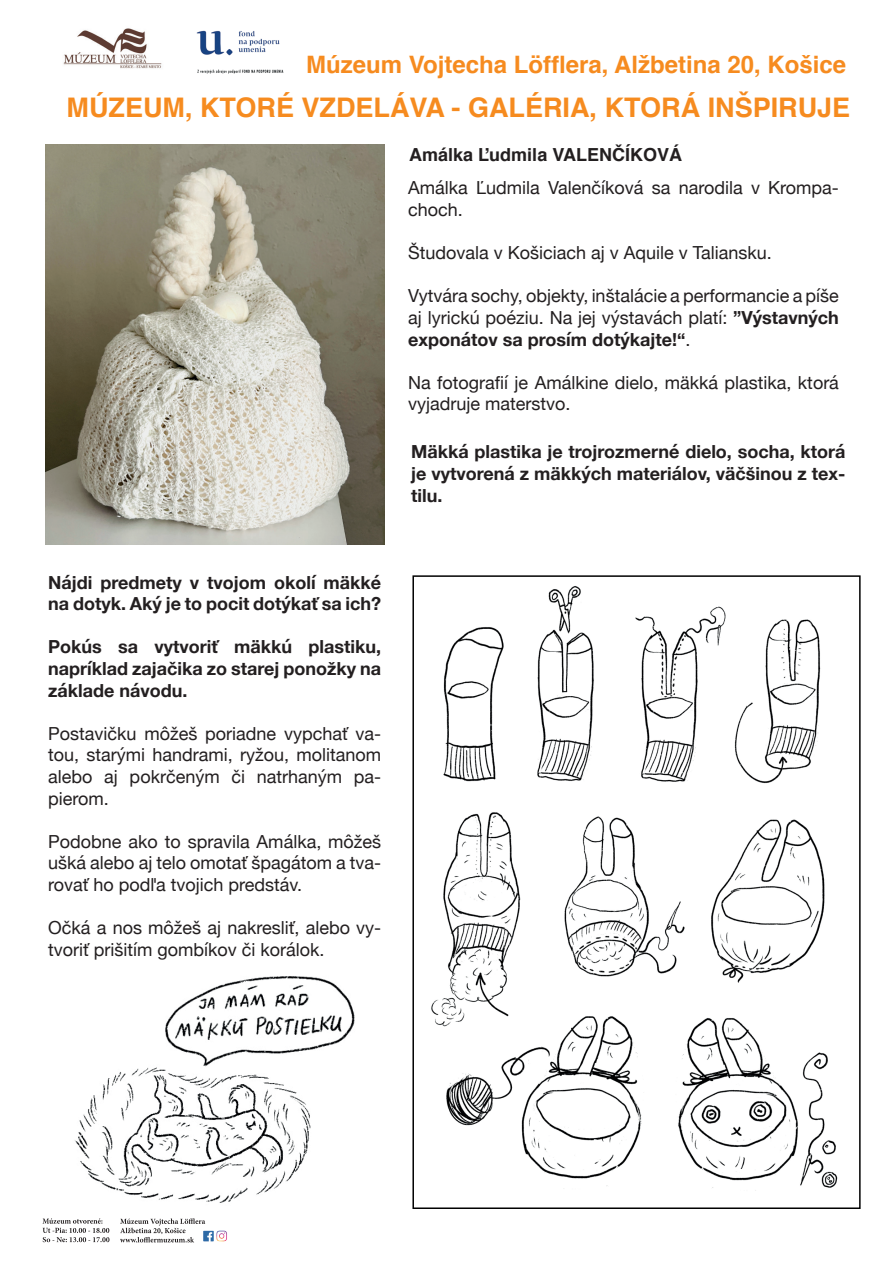
<style>
.page{position:relative;width:893px;height:1263px;background:#fff}
.page>*{position:absolute;margin:0;border:0;box-sizing:border-box;transform-origin:0 0}
.t1{font:700 27px "Helvetica";color:#f68b1f}
.t2{font:700 24px "Helvetica";color:#f68b1f}
.t3{font:18px/21.6px "Helvetica Neue";color:#231f20}
.t4{font:700 18px/21.6px "Helvetica Neue";color:#231f20;text-align:justify}
.t5{font:700 18px "Helvetica";color:#231f20}
.s1{font-weight:700}
</style>
<div class="page">
<img style="left:63px;top:28px;width:99px;height:41px">
<img style="left:74px;top:976px;width:281px;height:227px">
<img style="left:45px;top:145px;width:339px;height:399px">
<img style="left:431px;top:586px;width:407px;height:605px">
<div style="left:412px;top:575px;width:449px;height:634px;border:2px solid #000"></div>
<svg style="left:120px;top:1218px;width:85px;height:24px"></svg>
<svg style="left:43px;top:1218px;width:66px;height:24px"></svg>
<img style="left:204px;top:1228px;width:23px;height:14px">
<img style="left:196px;top:30px;width:88px;height:44px">
<h2 class="t2" style="left:306px;top:45px;width:542px">Múzeum Vojtecha Löfflera, Alžbetina 20, Košice</h2>
<h1 class="t1" style="left:67px;top:86px;width:785px">MÚZEUM, KTORÉ VZDELÁVA - GALÉRIA, KTORÁ INŠPIRUJE</h1>
<p class="t5" style="left:409px;top:140px;width:274px">Amálka Ľudmila VALENČÍKOVÁ</p>
<p class="t3" style="left:408px;top:178px;width:432px">Amálka Ľudmila Valenčíková sa narodila v Krompa&shy;choch.</p>
<p class="t3" style="left:408px;top:243px;width:365px">Študovala v Košiciach aj v Aquile v Taliansku.</p>
<p class="t3" style="left:408px;top:286px;width:432px;text-align:justify">Vytvára sochy, objekty, inštalácie a performancie a píše aj lyrickú poéziu. Na jej výstavách platí: <span class="s1">”Výstavných exponátov sa prosím dotýkajte!“</span>.</p>
<p class="t3" style="left:408px;top:373px;width:432px">Na fotografií je Amálkine dielo, mäkká plastika, ktorá vyjadruje materstvo.</p>
<p class="t4" style="left:48px;top:572px;width:335px">Nájdi predmety v tvojom okolí mäkké na dotyk. Aký je to pocit dotýkať sa ich?</p>
<p class="t4" style="left:48px;top:637px;width:335px">Pokús sa vytvoriť mäkkú plastiku, napríklad zajačika zo starej ponožky na základe návodu.</p>
<p class="t3" style="left:48px;top:724px;width:335px;text-align:justify">Postavičku môžeš poriadne vypchať va&shy;tou, starými handrami, ryžou, molitanom alebo aj pokrčeným či natrhaným pa&shy;pierom.</p>
<p class="t3" style="left:48px;top:832px;width:335px;text-align:justify">Podobne ako to spravila Amálka, môžeš ušká alebo aj telo omotať špagátom a tva&shy;rovať ho podľa tvojich predstáv.</p>
<p class="t3" style="left:48px;top:918px;width:335px">Očká a nos môžeš aj nakresliť, alebo vy&shy;tvoriť prišitím gombíkov či korálok.</p>
<p class="t4" style="left:411px;top:442px;width:436px">Mäkká plastika je trojrozmerné dielo, socha, ktorá je vytvorená z mäkkých materiálov, väčšinou z tex&shy;tilu.</p>
</div>
